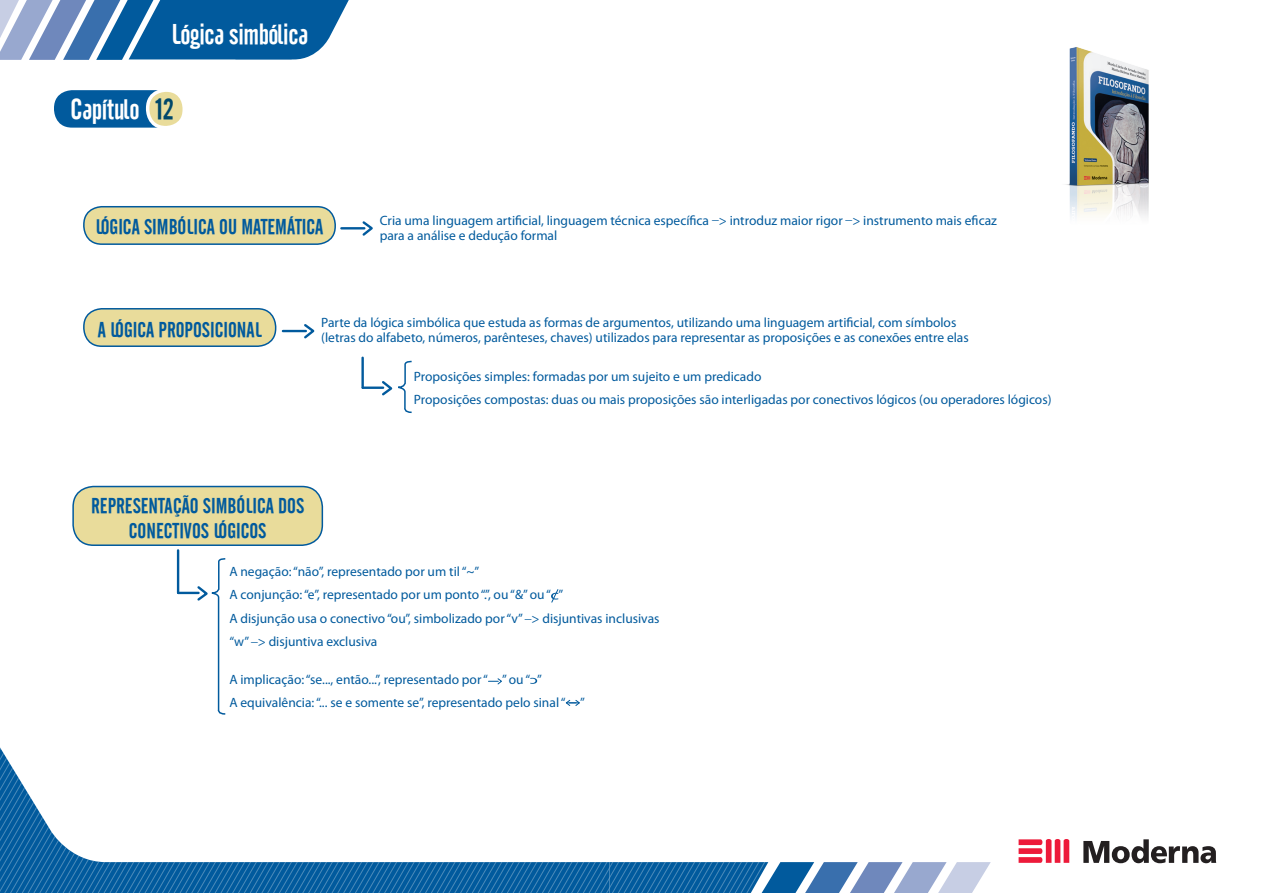
<style>
.page{position:relative;width:1263px;height:893px;background:#fff}
.page>*{position:absolute;margin:0;border:0;box-sizing:border-box;transform-origin:0 0}
.t1{font:28.8px "Cafeta";letter-spacing:-.015em;color:#fff}
.t2{font:28.8px "Cafeta";color:#00486a}
.t3{font:28.5px "Cafeta";letter-spacing:-.015em;color:#fff}
.t4{font:21px/25.2px "Cafeta";color:#015a9d;text-align:center}
.t5{font:13.5px/15px "Myriad Pro";color:#015a9d}
</style>
<div class="page">
<svg style="left:0;top:747px;width:609px;height:146px"></svg>
<svg style="left:609px;top:862px;width:382px;height:31px;background:#5e90be"></svg>
<svg style="left:1018px;top:839px;width:51px;height:24px"></svg>
<svg style="left:1083px;top:839px;width:133px;height:24px"></svg>
<svg style="left:530px;top:678px;width:7px;height:6px"></svg>
<div style="left:54px;top:90px;width:130px;height:38px;background:#015a9d;border-radius:18px"></div>
<div style="left:148px;top:90px;width:36px;height:38px;background:#e9dc9b;border-radius:18px"></div>
<div style="left:146px;top:88px;width:40px;height:41px;border:3px solid #fff;border-radius:18px"></div>
<svg style="left:0;top:0;width:349px;height:60px;background:#4380b4"></svg>
<img style="left:1065px;top:47px;width:84px;height:170px">
<div style="left:84px;top:207px;width:251px;height:37px;background:#e9dc9b;border-radius:18px"></div>
<div style="left:83px;top:206px;width:253px;height:39px;border:2px solid #015a9d;border-radius:18px"></div>
<div style="left:84px;top:309px;width:192px;height:37px;background:#e9dc9b;border-radius:18px"></div>
<div style="left:83px;top:308px;width:193px;height:39px;border:2px solid #015a9d;border-radius:18px"></div>
<div style="left:73px;top:486px;width:249px;height:59px;background:#e9dc9b;border-radius:20px"></div>
<div style="left:72px;top:486px;width:251px;height:60px;border:2px solid #015a9d;border-radius:20px"></div>
<svg style="left:380px;top:360px;width:32px;height:53px"></svg>
<hr style="left:363px;top:387px;width:20px;height:2px;background:#015a9d">
<hr style="left:361px;top:358px;width:3px;height:30px;background:#015a9d">
<svg style="left:195px;top:558px;width:31px;height:157px"></svg>
<hr style="left:178px;top:592px;width:21px;height:2px;background:#015a9d">
<hr style="left:177px;top:550px;width:2px;height:43px;background:#015a9d">
<hr style="left:341px;top:227px;width:23px;height:2px;background:#015a9d">
<svg style="left:360px;top:221px;width:13px;height:15px"></svg>
<hr style="left:283px;top:330px;width:23px;height:2px;background:#015a9d">
<svg style="left:302px;top:324px;width:13px;height:15px"></svg>
<svg style="left:551px;top:589px;width:8px;height:14px"></svg>
<svg style="left:565px;top:699px;width:15px;height:7px"></svg>
<svg style="left:488px;top:678px;width:14px;height:7px"></svg>
<p class="t3" style="left:171px;top:18px;width:139px">Lógica simbólica</p>
<p class="t1" style="left:70px;top:93px;width:71px">Capítulo</p>
<p class="t2" style="left:156px;top:93px;width:20px">12</p>
<p class="t4" style="left:96px;top:215px;width:229px">LÓGICA SIMBÓLICA OU MATEMÁTICA</p>
<p class="t5" style="left:380px;top:212px;width:619px">Cria uma linguagem artificial, linguagem técnica específica _&gt; introduz maior rigor _&gt; instrumento mais eficaz para a análise e dedução formal</p>
<p class="t4" style="left:98px;top:318px;width:166px">A LÓGICA PROPOSICIONAL</p>
<p class="t5" style="left:321px;top:315px;width:649px">Parte da lógica simbólica que estuda as formas de argumentos, utilizando uma linguagem artificial, com símbolos (letras do alfabeto, números, parênteses, chaves) utilizados para representar as proposições e as conexões entre elas</p>
<p class="t5" style="left:414px;top:368px;width:349px">Proposições simples: formadas por um sujeito e um predicado</p>
<p class="t5" style="left:414px;top:392px;width:639px">Proposições compostas: duas ou mais proposições são interligadas por conectivos lógicos (ou operadores lógicos)</p>
<p class="t4" style="left:91px;top:493px;width:215px">REPRESENTAÇÃO SIMBÓLICA DOS<br>CONECTIVOS LÓGICOS</p>
<p class="t5" style="left:229px;top:564px;width:251px">A negação: “não”, representado por um til “~”</p>
<p class="t5" style="left:229px;top:587px;width:335px">A conjunção: “e”, representado por um ponto “.”, ou “&amp;” ou “ ”</p>
<p class="t5" style="left:229px;top:611px;width:432px">A disjunção usa o conectivo “ou”, simbolizado por “v” _&gt; disjuntivas inclusivas</p>
<p class="t5" style="left:229px;top:634px;width:149px">“w” _&gt; disjuntiva exclusiva</p>
<p class="t5" style="left:229px;top:671px;width:314px">A implicação: “se..., então...”, representado por “ ” ou “ ”</p>
<p class="t5" style="left:229px;top:695px;width:357px">A equivalência: “... se e somente se”, representado pelo sinal “ ”</p>
</div>
